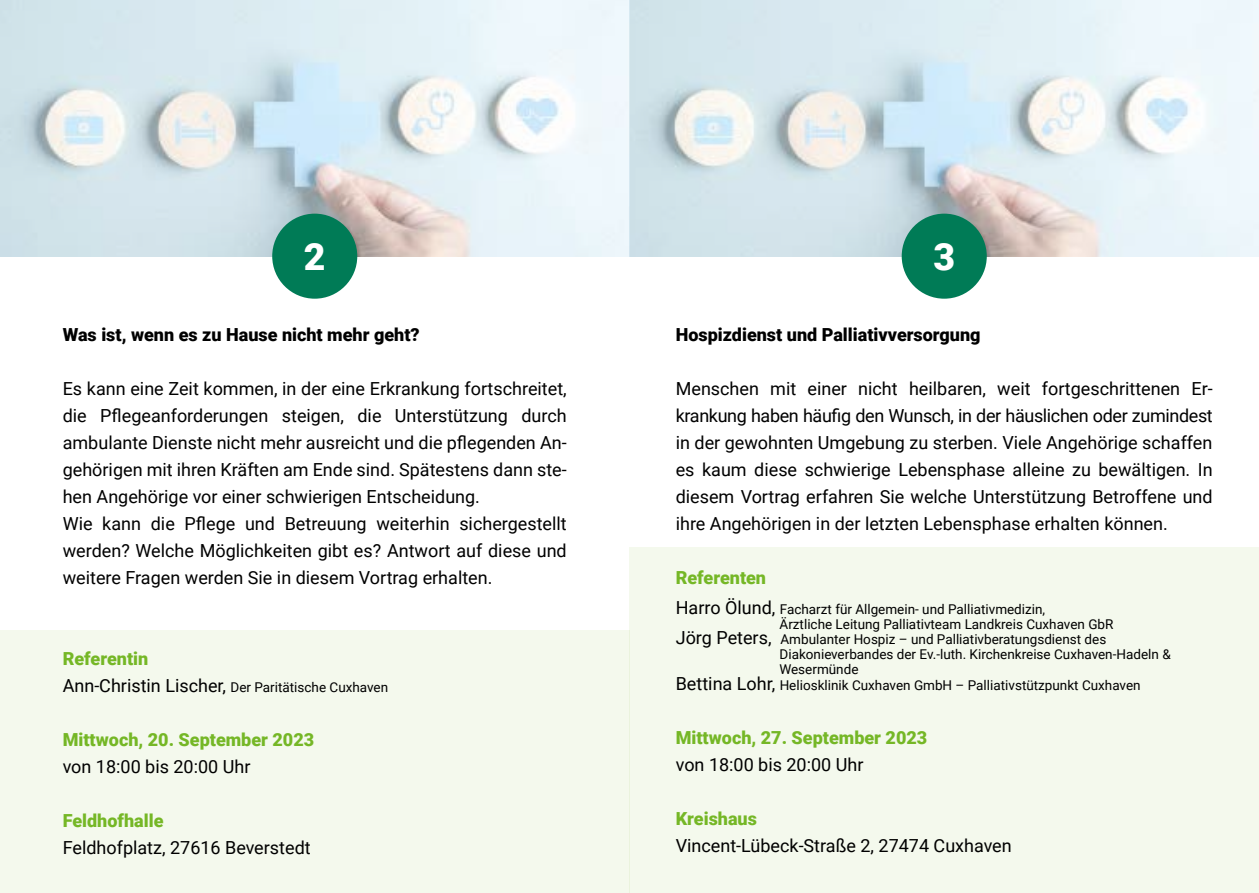
<style>
.page{position:relative;width:1259px;height:893px;background:#fff}
.page>*{position:absolute;margin:0;border:0;box-sizing:border-box;transform-origin:0 0}
.t1{font:900 37.5px "Roboto";color:#fff}
.t2{font:18px/27px "Roboto";color:#000;text-align:justify}
.t3{font:900 18px "Roboto";color:#75b726}
.t4{font:900 18px "Roboto";color:#000}
.t5{font:13.5px "Roboto";color:#000}
.s1{font-size:18px}
</style>
<div class="page">
<div style="left:0;top:630px;width:629px;height:263px;background:#f4f9ed"></div>
<div style="left:629px;top:547px;width:630px;height:346px;background:#f4f9ed"></div>
<img style="left:0;top:0;width:1259px;height:256px">
<div style="left:901px;top:214px;width:85px;height:85px;background:#007b56;border-radius:50%"></div>
<div style="left:272px;top:214px;width:85px;height:85px;background:#007b56;border-radius:50%"></div>
<h1 class="t1" style="left:304px;top:231px;width:23px">2</h1>
<h1 class="t1" style="left:933px;top:231px;width:23px">3</h1>
<p class="t4" style="left:63px;top:322px;width:358px">Was ist, wenn es zu Hause nicht mehr geht?</p>
<p class="t2" style="left:63px;top:374px;width:505px;text-align:left">Es kann eine Zeit kommen, in der eine Erkrankung fortschreitet, die Pflegeanforderungen steigen, die Unterstützung durch ambulante Dienste nicht mehr ausreicht und die pflegenden An&shy;gehörigen mit ihren Kräften am Ende sind. Spätestens dann ste&shy;hen Angehörige vor einer schwierigen Entscheidung.<br>Wie kann die Pflege und Betreuung weiterhin sichergestellt werden? Welche Möglichkeiten gibt es? Antwort auf diese und weitere Fragen werden Sie in diesem Vortrag erhalten.</p>
<p class="t3" style="left:63px;top:646px;width:87px">Referentin</p>
<p class="t5" style="left:63px;top:678px;width:327px"><span class="s1">Ann-Christin Lischer,</span> Der Paritätische Cuxhaven</p>
<p class="t3" style="left:63px;top:727px;width:253px">Mittwoch, 20. September 2023</p>
<p class="t2" style="left:63px;top:752px;width:189px">von 18:00 bis 20:00 Uhr</p>
<p class="t3" style="left:63px;top:808px;width:102px">Feldhofhalle</p>
<p class="t2" style="left:63px;top:833px;width:249px">Feldhofplatz, 27616 Beverstedt</p>
<p class="t4" style="left:676px;top:322px;width:306px">Hospizdienst und Palliativversorgung</p>
<p class="t2" style="left:676px;top:374px;width:538px">Menschen mit einer nicht heilbaren, weit fortgeschrittenen Er&shy;krankung haben häufig den Wunsch, in der häuslichen oder zumindest in der gewohnten Umgebung zu sterben. Viele Angehörige schaffen es kaum diese schwierige Lebensphase alleine zu bewältigen. In diesem Vortrag erfahren Sie welche Unterstützung Betroffene und ihre Angehörigen in der letzten Lebensphase erhalten können.</p>
<p class="t3" style="left:676px;top:565px;width:92px">Referenten</p>
<p class="t5" style="left:676px;top:600px;width:371px"><span class="s1">Harro Ölund,</span> Facharzt für Allgemein- und Palliativmedizin,</p>
<p class="t5" style="left:779px;top:615px;width:335px">Ärztliche Leitung Palliativteam Landkreis Cuxhaven GbR</p>
<p class="t5" style="left:676px;top:630px;width:432px"><span class="s1">Jörg Peters,</span> Ambulanter Hospiz – und Palliativberatungsdienst des</p>
<p class="t5" style="left:779px;top:645px;width:393px">Diakonieverbandes der Ev.-luth. Kirchenkreise Cuxhaven-Hadeln &amp;</p>
<p class="t5" style="left:779px;top:660px;width:80px">Wesermünde</p>
<p class="t5" style="left:676px;top:676px;width:466px"><span class="s1">Bettina Lohr,</span> Heliosklinik Cuxhaven GmbH – Palliativstützpunkt Cuxhaven</p>
<p class="t3" style="left:676px;top:725px;width:253px">Mittwoch, 27. September 2023</p>
<p class="t2" style="left:676px;top:751px;width:189px">von 18:00 bis 20:00 Uhr</p>
<p class="t3" style="left:676px;top:806px;width:83px">Kreishaus</p>
<p class="t2" style="left:676px;top:832px;width:337px">Vincent-Lübeck-Straße 2, 27474 Cuxhaven</p>
</div>
